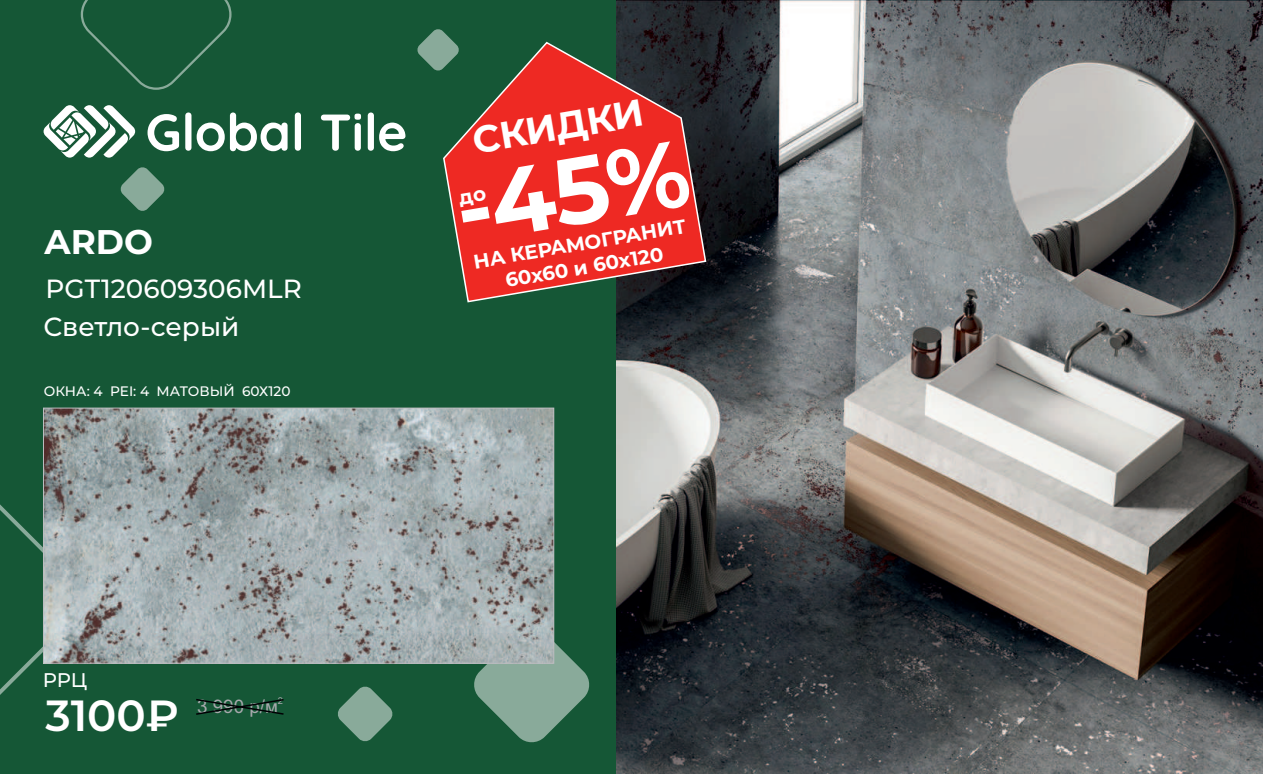
<style>
.page{position:relative;width:1263px;height:774px;background:#155736}
.page>*{position:absolute;margin:0;border:0;box-sizing:border-box;transform-origin:0 0}
.t1{font:700 94.35px "Montserrat";color:#fff}
.t2{font:600 43.5px "Montserrat";color:#fff}
.t3{font:700 37.8px "Montserrat";color:#fff}
.t4{font:700 34.2px "Montserrat";color:#fff}
.t5{font:500 26.25px/38.2px "Montserrat";color:#fff}
.t6{font:700 19.8px/23.9px "Montserrat";color:#fff;text-align:center}
.t7{font:500 19.8px "Montserrat";color:#fff}
.t8{font:18.75px "Arial";color:#a8a9ad}
.t9{font:500 13.65px "Montserrat";color:#fff}
.t10{font:9.45px "Arial";color:#a8a9ad}
</style>
<div class="page">
<svg style="left:0;top:504px;width:43px;height:191px"></svg>
<svg style="left:474px;top:625px;width:116px;height:118px"></svg>
<svg style="left:81px;top:0;width:151px;height:90px"></svg>
<svg style="left:120px;top:167px;width:45px;height:44px"></svg>
<svg style="left:338px;top:686px;width:55px;height:56px"></svg>
<svg style="left:44px;top:105px;width:91px;height:53px"></svg>
<svg style="left:148px;top:112px;width:257px;height:39px"></svg>
<svg style="left:417px;top:29px;width:36px;height:42px"></svg>
<img style="left:616px;top:0;width:647px;height:774px">
<img style="left:45px;top:410px;width:507px;height:252px">
<div style="left:43px;top:408px;width:511px;height:256px;border:1px solid #bcbdc0"></div>
<svg style="left:442px;top:41px;width:265px;height:262px"></svg>
<svg style="left:196px;top:699px;width:88px;height:16px"></svg>
<svg style="left:459px;top:189px;width:27px;height:18px"></svg>
<h3 class="t4" style="left:45px;top:217px;width:110px">ARDO</h3>
<p class="t5" style="left:43px;top:268px;width:260px">PGT120609306MLR<br>Светло-серый</p>
<p class="t9" style="left:44px;top:382px;width:248px">ОКНА: 4 PEI: 4 МАТОВЫЙ 60Х120</p>
<p class="t7" style="left:43px;top:666px;width:46px">РРЦ</p>
<h2 class="t2" style="left:45px;top:684px;width:135px">3100₽</h2>
<p class="t10" style="left:278px;top:694px;width:7px">2</p>
<p class="t8" style="left:197px;top:694px;width:82px">3 990 р/м</p>
<h3 class="t3" style="left:468px;top:114px;width:174px;rotate:-10deg">СКИДКИ</h3>
<h1 class="t1" style="left:444px;top:144px;width:237px;rotate:-10deg">-45%</h1>
<p class="t6" style="left:471px;top:249px;width:217px;rotate:-10deg">НА КЕРАМОГРАНИТ<br>60х60 и 60х120</p>
</div>
